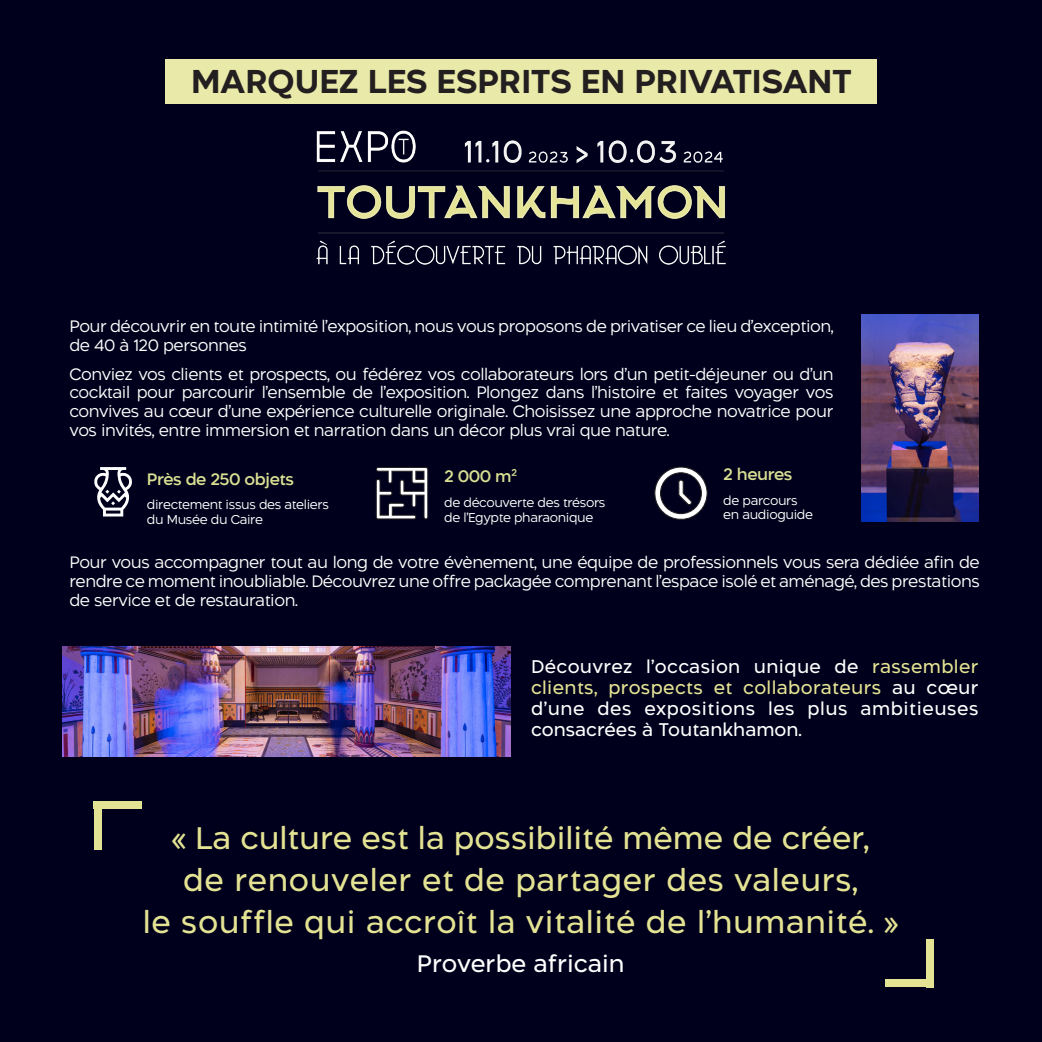
<style>
.page{position:relative;width:1042px;height:1042px;background:#00001c}
.page>*{position:absolute;margin:0;border:0;box-sizing:border-box;transform-origin:0 0}
.t1{font:700 31.5px "Aftika";color:#231f20}
.t2{font:29.75px "Aftika";letter-spacing:.02em;color:#e4e393}
.t3{font:29.75px "Aftika";color:#e4e393}
.t4{font:22.75px "Aftika";color:#fff}
.t5{font:17.5px/21px "Aftika";letter-spacing:.015em;color:#fff;text-align:justify}
.t6{font:300 15.75px/18.9px "Aftika";letter-spacing:-.03em;color:#fff;text-align:justify}
.t7{font:600 15.75px "Aftika";letter-spacing:-.03em;color:#d9e092}
.t8{font:300 12.25px/14.7px "Aftika";letter-spacing:-.03em;color:#fff}
.s1{color:#e4e393}
</style>
<div class="page">
<div style="left:165px;top:59px;width:712px;height:45px;background:#e9e9a9"></div>
<img style="left:861px;top:315px;width:117px;height:206px">
<svg style="left:94px;top:467px;width:38px;height:49px"></svg>
<svg style="left:376px;top:467px;width:52px;height:53px"></svg>
<svg style="left:654px;top:466px;width:54px;height:54px"></svg>
<img style="left:63px;top:646px;width:447px;height:111px">
<div style="left:94px;top:801px;width:7px;height:48px;background:#e4e393"></div>
<div style="left:94px;top:801px;width:48px;height:8px;background:#e4e393"></div>
<div style="left:926px;top:939px;width:7px;height:48px;background:#e4e393"></div>
<div style="left:885px;top:979px;width:48px;height:8px;background:#e4e393"></div>
<img style="left:316px;top:130px;width:410px;height:135px">
<p class="t1" style="left:191px;top:63px;width:662px">MARQUEZ LES ESPRITS EN PRIVATISANT</p>
<p class="t6" style="left:69px;top:317px;width:765px">Pour découvrir en toute intimité l’exposition, nous vous proposons de privatiser ce lieu d’exception, de 40 à 120 personnes</p>
<p class="t6" style="left:69px;top:365px;width:765px">Conviez vos clients et prospects, ou fédérez vos collaborateurs lors d’un petit-déjeuner ou d’un cocktail pour parcourir l’ensemble de l’exposition. Plongez dans l’histoire et faites voyager vos convives au cœur d’une expérience culturelle originale. Choisissez une approche novatrice pour vos invités, entre immersion et narration dans un décor plus vrai que nature.</p>
<p class="t7" style="left:147px;top:469px;width:149px">Près de 250 objets</p>
<p class="t8" style="left:147px;top:498px;width:184px">directement issus des ateliers du Musée du Caire</p>
<p class="t7" style="left:444px;top:467px;width:75px">2 000 m²</p>
<p class="t8" style="left:444px;top:496px;width:163px">de découverte des trésors de l’Egypte pharaonique</p>
<p class="t7" style="left:723px;top:465px;width:71px">2 heures</p>
<p class="t8" style="left:723px;top:493px;width:91px">de parcours en audioguide</p>
<p class="t6" style="left:69px;top:554px;width:912px">Pour vous accompagner tout au long de votre évènement, une équipe de professionnels vous sera dédiée afin de rendre ce moment inoubliable. Découvrez une offre packagée comprenant l’espace isolé et aménagé, des prestations de service et de restauration.</p>
<p class="t5" style="left:531px;top:657px;width:449px">Découvrez l’occasion unique de <span class="s1">rassembler clients, prospects et collaborateurs</span> au cœur d’une des expositions les plus ambitieuses consacrées à Toutankhamon.</p>
<p class="t3" style="left:172px;top:821px;width:699px">« La culture est la possibilité même de créer,</p>
<p class="t2" style="left:183px;top:863px;width:676px">de renouveler et de partager des valeurs,</p>
<p class="t2" style="left:143px;top:905px;width:757px">le souffle qui accroît la vitalité de l’humanité. »</p>
<p class="t4" style="left:417px;top:950px;width:209px">Proverbe africain</p>
</div>
